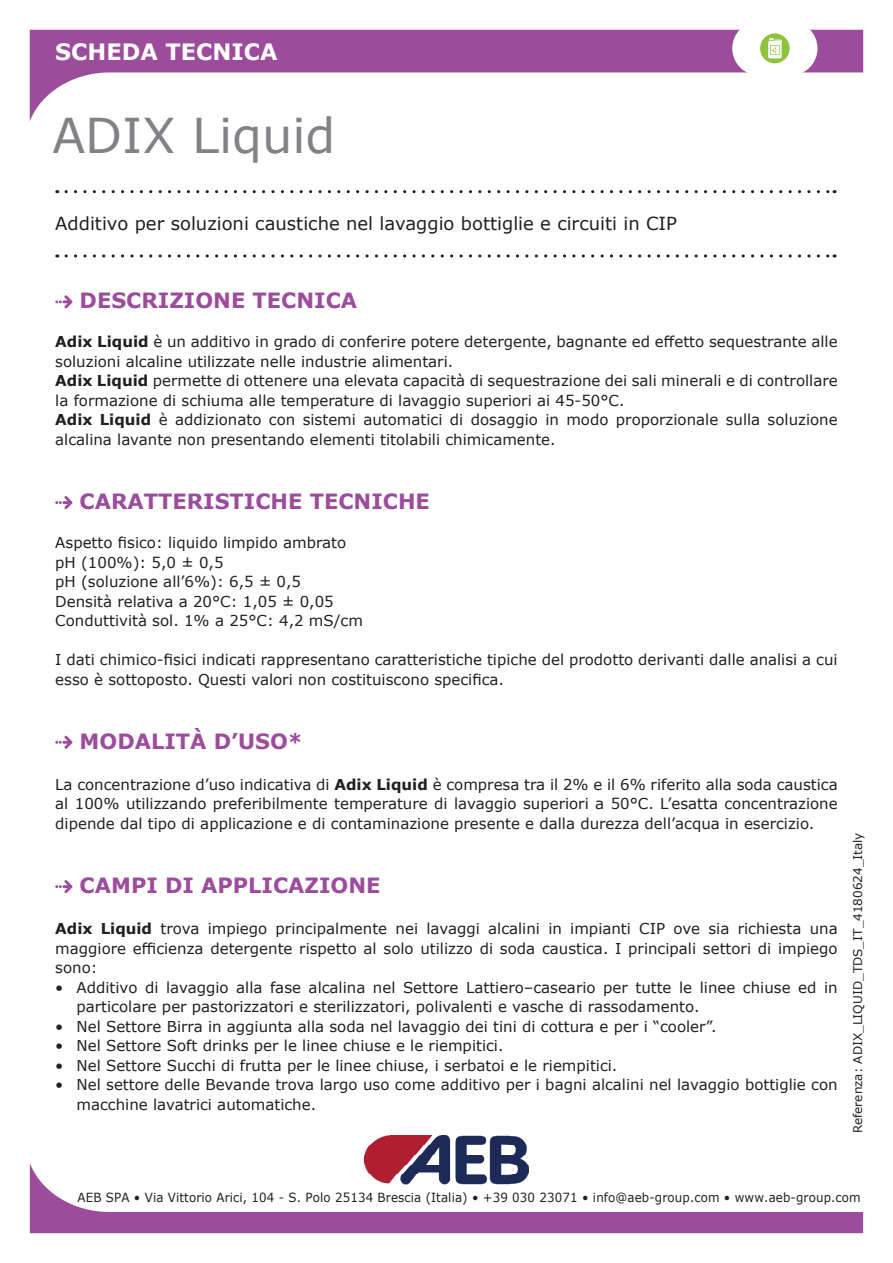
<style>
.page{position:relative;width:893px;height:1263px;background:#fff}
.page>*{position:absolute;margin:0;border:0;box-sizing:border-box;transform-origin:0 0}
.t1{font:48px "Verdana";color:#808285}
.t2{font:700 22.5px "Verdana";color:#fff}
.t3{font:700 21px "Verdana";color:#9d4c9d}
.t4{font:18px "Verdana";color:#231f20}
.t5{font:15px/19.5px "Verdana";color:#231f20}
.t6{font:12.6px "Verdana";letter-spacing:.01em;color:#231f20;scale:.94 1}
.t7{font:12px "Verdana";color:#231f20}
.s1{font-weight:700}
</style>
<div class="page">
<svg style="left:30px;top:30px;width:833px;height:91px"></svg>
<svg style="left:66px;top:190px;width:769px;height:3px"></svg>
<svg style="left:66px;top:254px;width:769px;height:4px"></svg>
<img style="left:364px;top:1135px;width:163px;height:28px">
<div style="left:732px;top:21px;width:85px;height:55px;background:#fff;border-radius:27px"></div>
<div style="left:760px;top:33px;width:30px;height:30px;background:#8ec33e;border-radius:50%"></div>
<svg style="left:768px;top:38px;width:14px;height:20px"></svg>
<svg style="left:30px;top:1163px;width:833px;height:70px"></svg>
<svg style="left:55px;top:295px;width:17px;height:13px"></svg>
<svg style="left:55px;top:496px;width:17px;height:13px"></svg>
<svg style="left:55px;top:736px;width:17px;height:13px"></svg>
<svg style="left:55px;top:880px;width:17px;height:13px"></svg>
<h2 class="t2" style="left:55px;top:35px;width:224px">SCHEDA TECNICA</h2>
<h1 class="t1" style="left:52px;top:103px;width:285px">ADIX Liquid</h1>
<p class="t4" style="left:55px;top:212px;width:623px">Additivo per soluzioni caustiche nel lavaggio bottiglie e circuiti in CIP</p>
<h3 class="t3" style="left:80px;top:286px;width:279px">DESCRIZIONE TECNICA</h3>
<p class="t5" style="left:55px;top:332px;width:784px"><span class="s1">Adix Liquid</span> è un additivo in grado di conferire potere detergente, bagnante ed effetto sequestrante alle soluzioni alcaline utilizzate nelle industrie alimentari.<br><span class="s1">Adix Liquid</span> permette di ottenere una elevata capacità di sequestrazione dei sali minerali e di controllare la formazione di schiuma alle temperature di lavaggio superiori ai 45-50°C.<br><span class="s1">Adix Liquid</span> è addizionato con sistemi automatici di dosaggio in modo proporzionale sulla soluzione alcalina lavante non presentando elementi titolabili chimicamente.</p>
<h3 class="t3" style="left:80px;top:487px;width:352px">CARATTERISTICHE TECNICHE</h3>
<p class="t5" style="left:55px;top:533px;width:309px">Aspetto fisico: liquido limpido ambrato pH (100%): 5,0 ± 0,5<br>pH (soluzione all’6%): 6,5 ± 0,5<br>Densità relativa a 20°C: 1,05 ± 0,05<br>Conduttività sol. 1% a 25°C: 4,2 mS/cm</p>
<p class="t5" style="left:55px;top:650px;width:784px">I dati chimico-fisici indicati rappresentano caratteristiche tipiche del prodotto derivanti dalle analisi a cui esso è sottoposto. Questi valori non costituiscono specifica.</p>
<h3 class="t3" style="left:80px;top:726px;width:225px">MODALITÀ D’USO*</h3>
<p class="t5" style="left:55px;top:775px;width:784px;text-align:justify">La concentrazione d’uso indicativa di <span class="s1">Adix Liquid</span> è compresa tra il 2% e il 6% riferito alla soda caustica al 100% utilizzando preferibilmente temperature di lavaggio superiori a 50°C. L’esatta concentrazione dipende dal tipo di applicazione e di contaminazione presente e dalla durezza dell’acqua in esercizio.</p>
<h3 class="t3" style="left:80px;top:871px;width:302px">CAMPI DI APPLICAZIONE</h3>
<p class="t5" style="left:55px;top:919px;width:784px;text-align:justify"><span class="s1">Adix Liquid</span> trova impiego principalmente nei lavaggi alcalini in impianti CIP ove sia richiesta una maggiore efficienza detergente rispetto al solo utilizzo di soda caustica. I principali settori di impiego sono:</p>
<p class="t5" style="left:77px;top:977px;width:763px;text-indent:-21px">• Additivo di lavaggio alla fase alcalina nel Settore Lattiero–caseario per tutte le linee chiuse ed in particolare per pastorizzatori e sterilizzatori, polivalenti e vasche di rassodamento.</p>
<p class="t5" style="left:55px;top:1016px;width:663px">• Nel Settore Birra in aggiunta alla soda nel lavaggio dei tini di cottura e per i “cooler”.</p>
<p class="t5" style="left:55px;top:1036px;width:450px">• Nel Settore Soft drinks per le linee chiuse e le riempitici.</p>
<p class="t5" style="left:55px;top:1055px;width:564px">• Nel Settore Succhi di frutta per le linee chiuse, i serbatoi e le riempitici.</p>
<p class="t5" style="left:77px;top:1075px;width:763px;text-indent:-21px">• Nel settore delle Bevande trova largo uso come additivo per i bagni alcalini nel lavaggio bottiglie con macchine lavatrici automatiche.</p>
<p class="t7" style="left:850px;top:1133px;width:302px;rotate:-90deg">Referenza: ADIX_LIQUID_TDS_IT_4180624_Italy</p>
<p class="t6" style="left:78px;top:1189px;width:835px">AEB SPA • Via Vittorio Arici, 104 - S. Polo 25134 Brescia (Italia) • +39 030 23071 • info@aeb-group.com • www.aeb-group.com</p>
</div>
